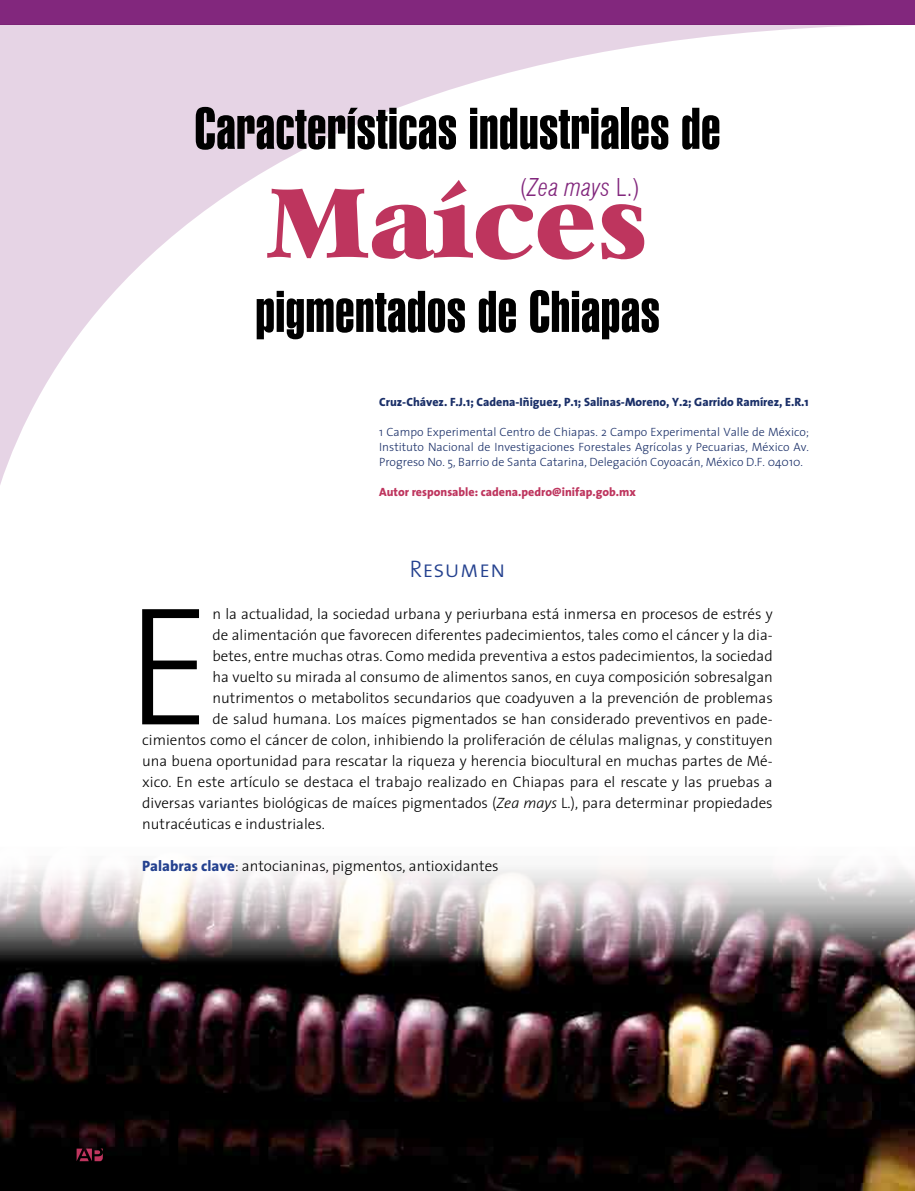
<style>
.page{position:relative;width:915px;height:1191px;background:#fff}
.page>*{position:absolute;margin:0;border:0;box-sizing:border-box;transform-origin:0 0}
.t1{font:300 170.55px "The Sans 3";color:#000}
.t2{font:96px "Heather";letter-spacing:.01em;color:#be355e}
.t3{font:57px "Swiss 911 BT Extra Compressed";letter-spacing:.01em;color:#000}
.t4{font:italic 300 condensed 24px "Swiss 721 BT";letter-spacing:.01em;color:#82277d}
.t5{font:24px "The Sans 3 Light Caps";color:#24418f}
.t6{font:300 15px "The Sans 3";color:#000}
.t7{font:300 12px/15px "The Sans 3";color:#1a2f68;text-align:justify}
.t8{font:800 12px "The Sans 8";color:#1a2f68}
.t9{font:800 12px "The Sans 8";color:#be355e}
.s1{font-style:normal}
.s2{font-style:italic}
.s3{font-family:"The Sans 8";font-weight:800;color:#24418f}
</style>
<div class="page">
<img style="left:0;top:867px;width:914px;height:324px">
<div style="left:0;top:0;width:914px;height:24px;background:#82277d"></div>
<svg style="left:0;top:24px;width:914px;height:461px"></svg>
<h3 class="t3" style="left:194px;top:97px;width:527px">Características industriales de</h3>
<h2 class="t2" style="left:268px;top:164px;width:380px">Maíces</h2>
<h3 class="t3" style="left:255px;top:280px;width:405px">pigmentados de Chiapas</h3>
<h3 class="t4" style="left:519px;top:172px;width:121px"><span class="s1">(</span>Zea mays <span class="s1">L.)</span></h3>
<p class="t8" style="left:379px;top:392px;width:431px">Cruz-Chávez. F.J.1; Cadena-Iñiguez, P.1; Salinas-Moreno, Y.2; Garrido Ramírez, E.R.1</p>
<p class="t7" style="left:379px;top:424px;width:431px">1 Campo Experimental Centro de Chiapas. 2 Campo Experimental Valle de México; Instituto Nacional de Investigaciones Forestales Agrícolas y Pecuarias, México Av.<br>Progreso No. 5, Barrio de Santa Catarina, Delegación Coyoacán, México D.F. 04010.</p>
<p class="t9" style="left:379px;top:482px;width:258px">Autor responsable: cadena.pedro@inifap.gob.mx</p>
<h3 class="t5" style="left:409px;top:549px;width:97px">Resumen</h3>
<h1 class="t1" style="left:126px;top:525px;width:88px">E</h1>
<p class="t6" style="left:212px;top:602px;width:561px">n la actualidad, la sociedad urbana y periurbana está inmersa en procesos de estrés y</p>
<p class="t6" style="left:212px;top:623px;width:561px">de alimentación que favorecen diferentes padecimientos, tales como el cáncer y la dia-</p>
<p class="t6" style="left:212px;top:644px;width:561px">betes, entre muchas otras. Como medida preventiva a estos padecimientos, la sociedad</p>
<p class="t6" style="left:212px;top:665px;width:561px">ha vuelto su mirada al consumo de alimentos sanos, en cuya composición sobresalgan</p>
<p class="t6" style="left:212px;top:686px;width:561px">nutrimentos o metabolitos secundarios que coadyuven a la prevención de problemas</p>
<p class="t6" style="left:212px;top:707px;width:561px">de salud humana. Los maíces pigmentados se han considerado preventivos en pade-</p>
<p class="t6" style="left:142px;top:728px;width:632px">cimientos como el cáncer de colon, inhibiendo la proliferación de células malignas, y constituyen</p>
<p class="t6" style="left:142px;top:749px;width:632px">una buena oportunidad para rescatar la riqueza y herencia biocultural en muchas partes de Mé-</p>
<p class="t6" style="left:142px;top:770px;width:632px">xico. En este artículo se destaca el trabajo realizado en Chiapas para el rescate y las pruebas a</p>
<p class="t6" style="left:142px;top:791px;width:631px">diversas variantes biológicas de maíces pigmentados (<span class="s2">Zea mays</span> L.), para determinar propiedades</p>
<p class="t6" style="left:142px;top:812px;width:184px">nutracéuticas e industriales.</p>
<p class="t6" style="left:142px;top:854px;width:358px"><span class="s3">Palabras clave</span>: antocianinas, pigmentos, antioxidantes</p>
</div>
